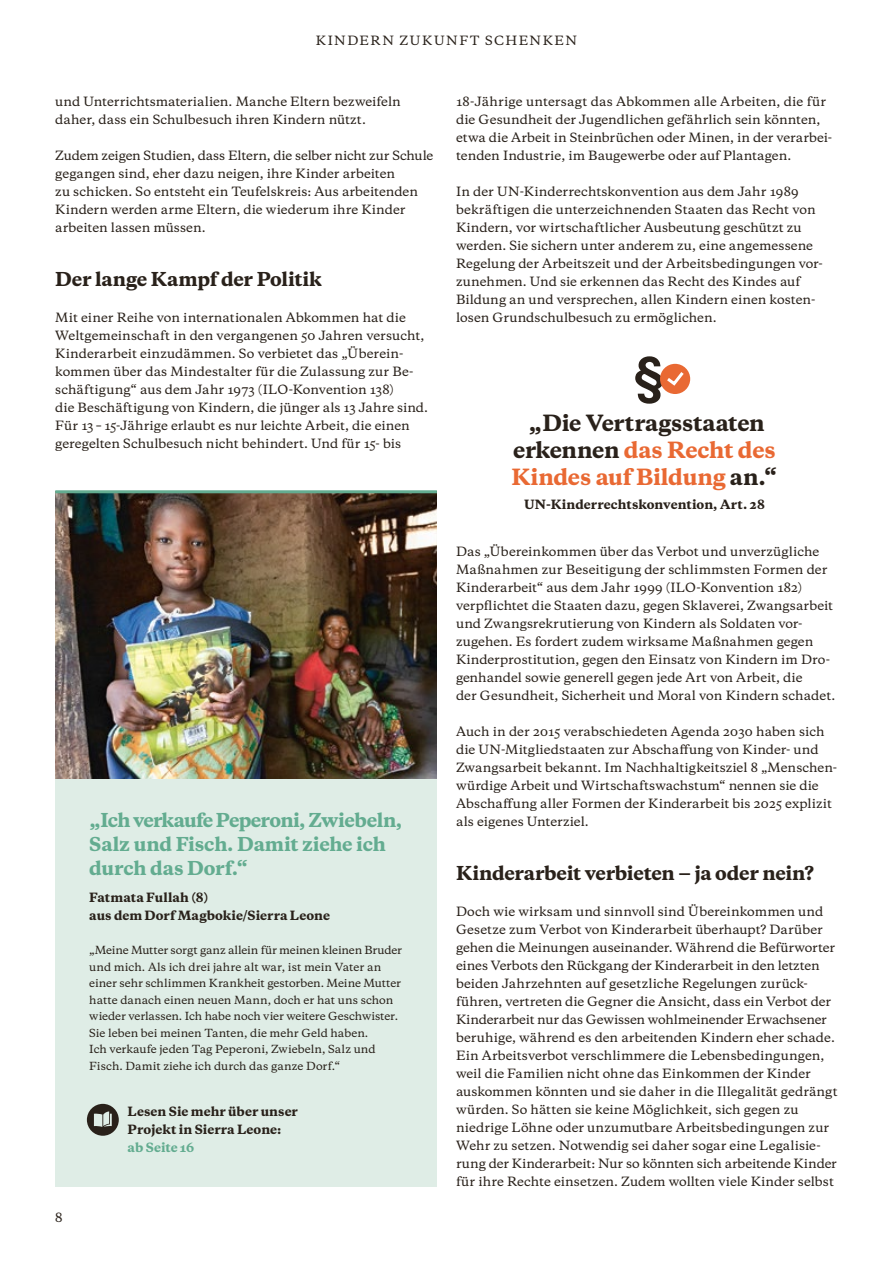
<style>
.page{position:relative;width:893px;height:1263px;background:#fff}
.page>*{position:absolute;margin:0;border:0;box-sizing:border-box;transform-origin:0 0}
.t1{font:800 21px/27px "Galaxie Copernicus";letter-spacing:-.01em;color:#29211a;text-align:center}
.t2{font:800 18px/24px "Galaxie Copernicus";letter-spacing:-.02em;color:#63ac90}
.t3{font:800 18px "Galaxie Copernicus";letter-spacing:-.015em;color:#29211a}
.t4{font:500 12px/18px "Galaxie Copernicus";color:#29211a}
.t5{font:800 12px/18px "Galaxie Copernicus";letter-spacing:.005em;color:#29211a}
.t6{font:500 12px "Galaxie Copernicus";letter-spacing:.13em;color:#29211a}
.t7{font:800 12px "Galaxie Copernicus";color:#63ac90}
.t8{font:500 10.5px/16.5px "Galaxie Copernicus";color:#29211a}
.s1{color:#e96933}
</style>
<div class="page">
<div style="left:55px;top:761px;width:382px;height:425px;background:#dfede6"></div>
<div style="left:87px;top:1104px;width:32px;height:32px;background:#29211a;border-radius:50%"></div>
<svg style="left:94px;top:1111px;width:18px;height:16px"></svg>
<img style="left:55px;top:493px;width:382px;height:285px">
<hr style="left:55px;top:490px;width:382px;height:3px;background:#63ac90">
<div style="left:660px;top:364px;width:30px;height:30px;background:#e96933;border-radius:50%"></div>
<svg style="left:635px;top:356px;width:52px;height:48px"></svg>
<p class="t6" style="left:316px;top:32px;width:263px">KINDERN ZUKUNFT SCHENKEN</p>
<p class="t4" style="left:55px;top:93px;width:347px">und Unterrichtsmaterialien. Manche Eltern bezweifeln daher, dass ein Schulbesuch ihren Kindern nützt.</p>
<p class="t4" style="left:55px;top:147px;width:380px">Zudem zeigen Studien, dass Eltern, die selber nicht zur Schule gegangen sind, eher dazu neigen, ihre Kinder arbeiten<br>zu schicken. So entsteht ein Teufelskreis: Aus arbeitenden Kindern werden arme Eltern, die wiederum ihre Kinder arbeiten lassen müssen.</p>
<h2 class="t3" style="left:55px;top:268px;width:268px">Der lange Kampf der Politik</h2>
<p class="t4" style="left:55px;top:309px;width:374px">Mit einer Reihe von internationalen Abkommen hat die Weltgemeinschaft in den vergangenen 50 Jahren versucht, Kinderarbeit einzudämmen. So verbietet das „Überein&shy;kommen über das Mindestalter für die Zulassung zur Be&shy;schäftigung“ aus dem Jahr 1973 (ILO-Konvention 138)<br>die Beschäftigung von Kindern, die jünger als 13 Jahre sind.<br>Für 13 – 15-Jährige erlaubt es nur leichte Arbeit, die einen geregelten Schulbesuch nicht behindert. Und für 15- bis</p>
<p class="t4" style="left:55px;top:1209px;width:9px">8</p>
<h2 class="t2" style="left:89px;top:809px;width:314px">„Ich verkaufe Peperoni, Zwiebeln,<br>Salz und Fisch. Damit ziehe ich durch das Dorf.“</h2>
<p class="t5" style="left:89px;top:888px;width:242px">Fatmata Fullah (8)<br>aus dem Dorf Magbokie/Sierra Leone</p>
<p class="t8" style="left:89px;top:942px;width:314px">„Meine Mutter sorgt ganz allein für meinen kleinen Bruder und mich. Als ich drei jahre alt war, ist mein Vater an einer sehr schlimmen Krankheit gestorben. Meine Mutter hatte danach einen neuen Mann, doch er hat uns schon wieder verlassen. Ich habe noch vier weitere Geschwister.<br>Sie leben bei meinen Tanten, die mehr Geld haben.<br>Ich verkaufe jeden Tag Peperoni, Zwiebeln, Salz und Fisch. Damit ziehe ich durch das ganze Dorf.“</p>
<p class="t5" style="left:128px;top:1103px;width:172px">Lesen Sie mehr über unser<br>Projekt in Sierra Leone:</p>
<p class="t7" style="left:128px;top:1140px;width:68px">ab Seite 16</p>
<p class="t4" style="left:456px;top:93px;width:378px">18-Jährige untersagt das Abkommen alle Arbeiten, die für die Gesundheit der Jugendlichen gefährlich sein könnten, etwa die Arbeit in Steinbrüchen oder Minen, in der verarbei&shy;tenden Industrie, im Baugewerbe oder auf Plantagen.</p>
<p class="t4" style="left:456px;top:183px;width:368px">In der UN-Kinderrechtskonvention aus dem Jahr 1989 bekräftigen die unterzeichnenden Staaten das Recht von Kindern, vor wirtschaftlicher Ausbeutung geschützt zu werden. Sie sichern unter anderem zu, eine angemessene Regelung der Arbeitszeit und der Arbeitsbedingungen vor&shy;zunehmen. Und sie erkennen das Recht des Kindes auf Bildung an und versprechen, allen Kindern einen kosten&shy;losen Grundschulbesuch zu ermöglichen.</p>
<h1 class="t1" style="left:511px;top:410px;width:268px">„Die Vertragsstaaten erkennen <span class="s1">das Recht des<br>Kindes auf Bildung</span> an.“</h1>
<p class="t5" style="left:524px;top:496px;width:242px">UN-Kinderrechtskonvention, Art. 28</p>
<p class="t4" style="left:456px;top:543px;width:381px">Das „Übereinkommen über das Verbot und unverzügliche Maßnahmen zur Beseitigung der schlimmsten Formen der Kinderarbeit“ aus dem Jahr 1999 (ILO-Konvention 182) verpflichtet die Staaten dazu, gegen Sklaverei, Zwangsarbeit und Zwangsrekrutierung von Kindern als Soldaten vor&shy;zugehen. Es fordert zudem wirksame Maßnahmen gegen Kinderprostitution, gegen den Einsatz von Kindern im Dro&shy;genhandel sowie generell gegen jede Art von Arbeit, die<br>der Gesundheit, Sicherheit und Moral von Kindern schadet.</p>
<p class="t4" style="left:456px;top:723px;width:383px">Auch in der 2015 verabschiedeten Agenda 2030 haben sich die UN-Mitgliedstaaten zur Abschaffung von Kinder- und Zwangsarbeit bekannt. Im Nachhaltigkeitsziel 8 „Menschen&shy;würdige Arbeit und Wirtschaftswachstum“ nennen sie die Abschaffung aller Formen der Kinderarbeit bis 2025 explizit als eigenes Unterziel.</p>
<h2 class="t3" style="left:456px;top:862px;width:359px">Kinderarbeit verbieten ‒ ja oder nein?</h2>
<p class="t4" style="left:456px;top:903px;width:383px">Doch wie wirksam und sinnvoll sind Übereinkommen und Gesetze zum Verbot von Kinderarbeit überhaupt? Darüber gehen die Meinungen auseinander. Während die Befürworter eines Verbots den Rückgang der Kinderarbeit in den letzten beiden Jahrzehnten auf gesetzliche Regelungen zurück&shy;führen, vertreten die Gegner die Ansicht, dass ein Verbot der Kinderarbeit nur das Gewissen wohlmeinender Erwachsener beruhige, während es den arbeitenden Kindern eher schade.<br>Ein Arbeitsverbot verschlimmere die Lebensbedingungen, weil die Familien nicht ohne das Einkommen der Kinder auskommen könnten und sie daher in die Illegalität gedrängt würden. So hätten sie keine Möglichkeit, sich gegen zu niedrige Löhne oder unzumutbare Arbeitsbedingungen zur Wehr zu setzen. Notwendig sei daher sogar eine Legalisie&shy;rung der Kinderarbeit: Nur so könnten sich arbeitende Kinder für ihre Rechte einsetzen. Zudem wollten viele Kinder selbst</p>
</div>
